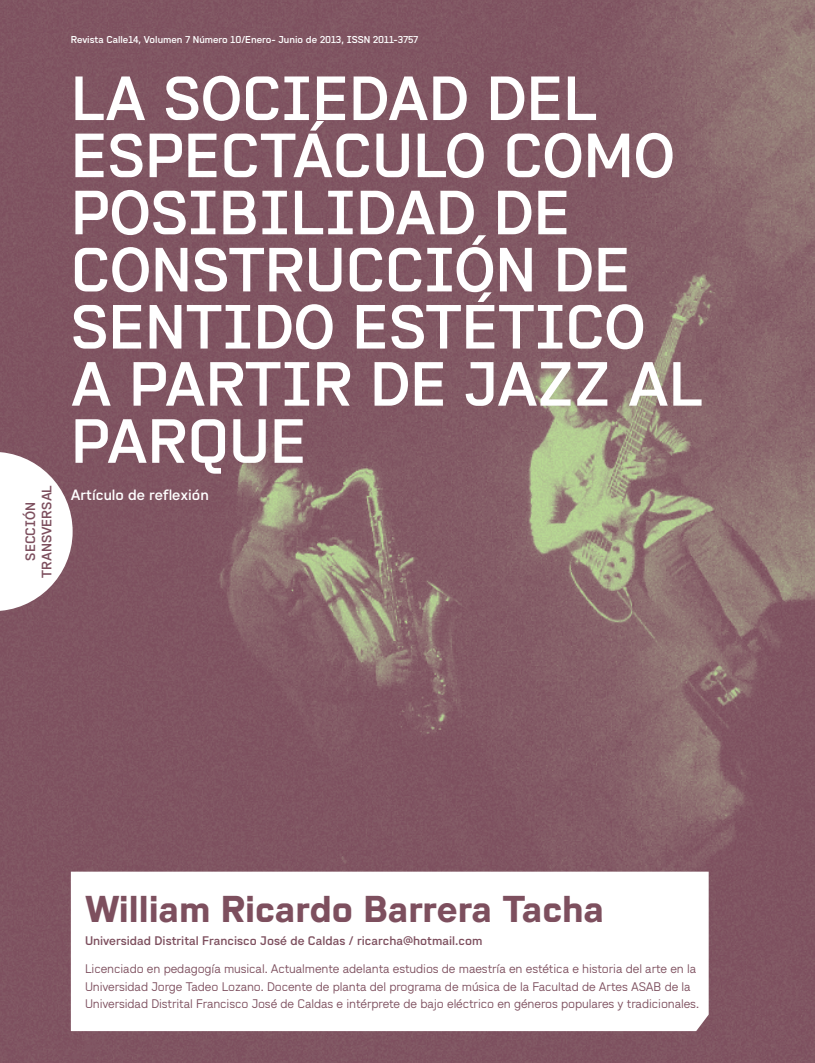
<style>
.page{position:relative;width:815px;height:1063px;background:#fff}
.page>*{position:absolute;margin:0;border:0;box-sizing:border-box;transform-origin:0 0}
.t1{font:500 62.5px "Wedding Sans";color:#fff}
.t2{font:700 37.5px "Wedding Sans";color:#7d4f5e}
.t3{font:500 15px "Wedding Sans";color:#fff}
.t4{font:500 13.75px/16.5px "Wedding Sans";color:#7d4f5e;text-align:center}
.t5{font:12.5px/17.5px "Wedding Sans";letter-spacing:-.01em;color:#7d4f5e}
.t6{font:500 12.5px "Wedding Sans";color:#7d4f5e}
.t7{font:500 10px "Wedding Sans";color:#fff}
</style>
<div class="page">
<img style="left:0;top:0;width:815px;height:1063px">
<svg style="left:0;top:452px;width:73px;height:159px"></svg>
<svg style="left:71px;top:872px;width:638px;height:159px"></svg>
<p class="t4" style="left:22px;top:578px;width:94px;rotate:-90deg">sección transversal</p>
<p class="t7" style="left:71px;top:34px;width:349px">Revista Calle14, Volumen 7 Número 10/Enero- Junio de 2013, ISSN 2011-3757</p>
<h1 class="t1" style="left:71px;top:63px;width:132px">La sociedad</h1>
<h1 class="t1" style="left:486px;top:63px;width:37px">del</h1>
<h1 class="t1" style="left:71px;top:120px;width:38px">espect</h1>
<h1 class="t1" style="left:292px;top:120px;width:78px">áculo</h1>
<h1 class="t1" style="left:503px;top:120px;width:43px">como</h1>
<h1 class="t1" style="left:71px;top:177px;width:38px">posibilidad</h1>
<h1 class="t1" style="left:493px;top:177px;width:36px">de</h1>
<h1 class="t1" style="left:71px;top:234px;width:39px">construcci</h1>
<h1 class="t1" style="left:454px;top:234px;width:135px">ón de</h1>
<h1 class="t1" style="left:71px;top:291px;width:39px">sentido</h1>
<h1 class="t1" style="left:352px;top:291px;width:184px">estético</h1>
<h1 class="t1" style="left:71px;top:349px;width:96px">a partir</h1>
<h1 class="t1" style="left:370px;top:349px;width:296px">de Jazz al</h1>
<h1 class="t1" style="left:71px;top:406px;width:76px">Parque</h1>
<p class="t3" style="left:71px;top:487px;width:139px">Artículo de reflexión</p>
<h2 class="t2" style="left:85px;top:887px;width:520px">William Ricardo Barrera Tacha</h2>
<p class="t6" style="left:85px;top:934px;width:399px">Universidad Distrital Francisco José de Caldas / ricarcha@hotmail.com</p>
<p class="t5" style="left:85px;top:960px;width:615px">Licenciado en pedagogía musical. Actualmente adelanta estudios de maestría en estética e historia del arte en la<br>Universidad Jorge Tadeo Lozano. Docente de planta del programa de música de la Facultad de Artes ASAB de la<br>Universidad Distrital Francisco José de Caldas e intérprete de bajo eléctrico en géneros populares y tradicionales.</p>
</div>
